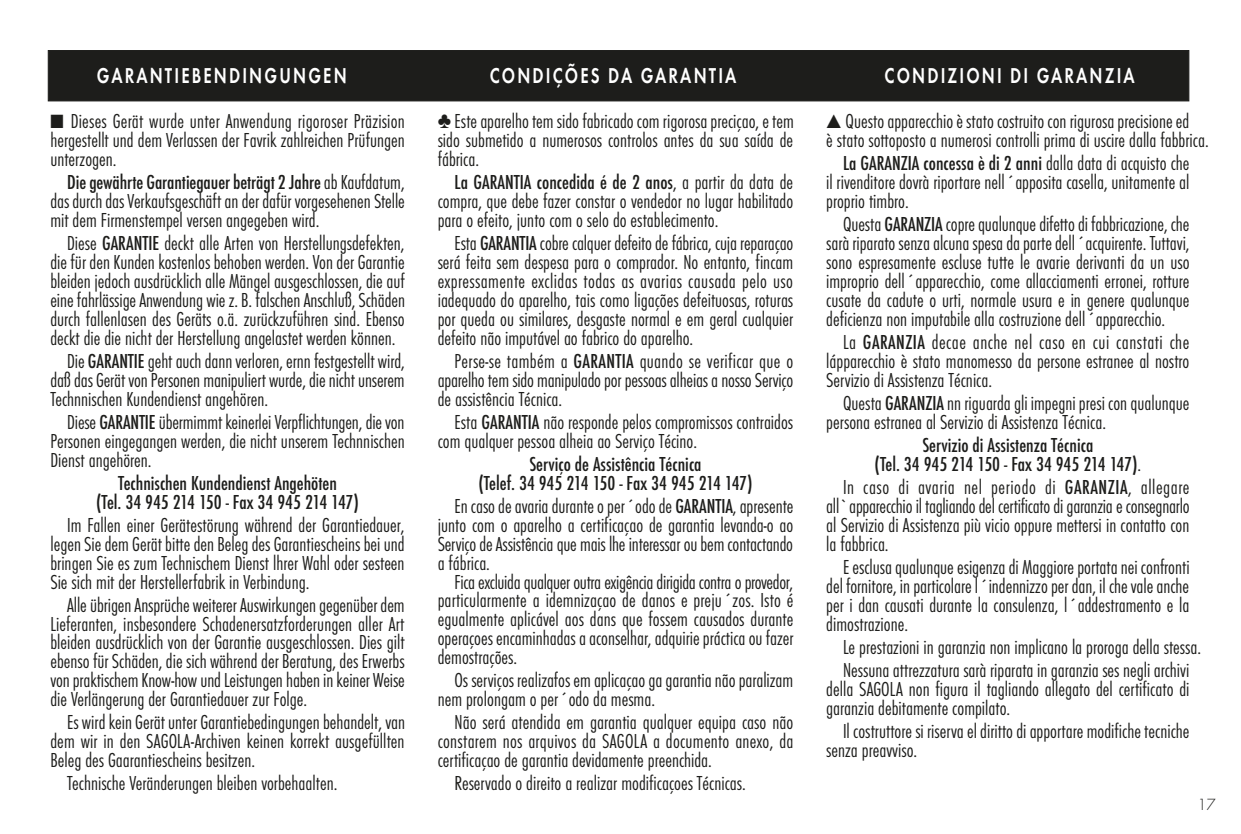
<style>
.page{position:relative;width:1241px;height:834px;background:#fff}
.page>*{position:absolute;margin:0;border:0;box-sizing:border-box;transform-origin:0 0}
.t1{font:600 22.4px "Futura T";letter-spacing:.125em;color:#fff;scale:.75 1}
.t2{font:300 condensed 21px/18.9px "Futura T";color:#1d1d1b;text-align:justify}
.t3{font:500 condensed 21px/18.9px "Futura T";color:#1d1d1b;text-align:center}
.t4{font:300 14.7px "Futura";color:#1d1d1b}
.s1{font-weight:500}
.s2{font-weight:300}
</style>
<div class="page">
<div style="left:48px;top:50px;width:1140px;height:51px;background:#1d1d1b"></div>
<p class="t1" style="left:97px;top:63px;width:334px">GARANTIEBENDINGUNGEN</p>
<p class="t1" style="left:489px;top:63px;width:330px">CONDIÇÕES DA GARANTIA</p>
<p class="t1" style="left:884px;top:63px;width:335px">CONDIZIONI DI GARANZIA</p>
<p class="t2" style="left:50px;top:111px;width:356px">■ Dieses Gerät wurde unter Anwendung rigoroser Präzision hergestellt und dem Verlassen der Favrik zahlreichen Prüfungen unterzogen.</p>
<p class="t2" style="left:50px;top:172px;width:356px;text-indent:17px"><span class="s1">Die gewährte Garantiegauer beträgt 2 Jahre</span> ab Kaufdatum, das durch das Verkaufsgeschäft an der dafür vorgesehenen Stelle mit dem Firmenstempel versen angegeben wird.</p>
<p class="t2" style="left:50px;top:233px;width:356px;text-indent:17px">Diese <span class="s1">GARANTIE</span> deckt alle Arten von Herstellungsdefekten, die für den Kunden kostenlos behoben werden. Von der Garantie bleiden jedoch ausdrücklich alle Mängel ausgeschlossen, die auf eine fahrlässige Anwendung wie z. B. falschen Anschluß, Schäden durch fallenlasen des Geräts o.ä. zurückzuführen sind. Ebenso deckt die die nicht der Herstellung angelastet werden können.</p>
<p class="t2" style="left:50px;top:351px;width:356px;text-indent:17px">Die <span class="s1">GARANTIE</span> geht auch dann verloren, ernn festgestellt wird, daß das Gerät von Personen manipuliert wurde, die nicht unserem Technnischen Kundendienst angehören.</p>
<p class="t2" style="left:50px;top:412px;width:356px;text-indent:17px">Diese <span class="s1">GARANTIE</span> übermimmt keinerlei Verpflichtungen, die von Personen eingegangen werden, die nicht unserem Technnischen Dienst angehören.</p>
<p class="t3" style="left:96px;top:473px;width:264px">Technischen Kundendienst Angehöten<br>(Tel. 34 945 214 150 - Fax 34 945 214 147)</p>
<p class="t2" style="left:50px;top:515px;width:356px;text-indent:17px">Im Fallen einer Gerätestörung während der Garantiedauer, legen Sie dem Gerät bitte den Beleg des Garantiescheins bei und bringen Sie es zum Technischem Dienst lhrer Wahl oder sesteen Sie sich mit der Herstellerfabrik in Verbindung.</p>
<p class="t2" style="left:50px;top:594px;width:356px;text-indent:17px">Alle übrigen Ansprüche weiterer Auswirkungen gegenüber dem Lieferanten, insbesondere Schadenersatzforderungen aller Art bleiden ausdrücklich von der Garantie ausgeschlossen. Dies gilt ebenso für Schäden, die sich während der Beratung, des Erwerbs von praktischem Know-how und Leistungen haben in keiner Weise die Verlängerung der Garantiedauer zur Folge.</p>
<p class="t2" style="left:50px;top:712px;width:356px;text-indent:17px">Es wird kein Gerät unter Garantiebedingungen behandelt, van dem wir in den SAGOLA-Archiven keinen korrekt ausgefüllten Beleg des Gaarantiescheins besitzen.</p>
<p class="t2" style="left:67px;top:773px;width:272px">Technische Veränderungen bleiben vorbehaalten.</p>
<p class="t2" style="left:437px;top:111px;width:358px">♣ Este aparelho tem sido fabricado com rigorosa preciçao, e tem sido submetido a numerosos controlos antes da sua saída de fábrica.</p>
<p class="t2" style="left:437px;top:172px;width:357px;text-indent:17px"><span class="s1">La GARANTIA concedida é de 2 anos</span>, a partir da data de compra, que debe fazer constar o vendedor no lugar habilitado para o efeito, junto com o selo do establecimento.</p>
<p class="t2" style="left:437px;top:233px;width:357px;text-indent:17px">Esta <span class="s1">GARANTIA</span> cobre calquer defeito de fábrica, cuja reparaçao será feita sem despesa para o comprador. No entanto, fincam expressamente exclidas todas as avarias causada pelo uso iadequado do aparelho, tais como ligações defeituosas, roturas por queda ou similares, desgaste normal e em geral cualquier defeito não imputável ao fabrico do aparelho.</p>
<p class="t2" style="left:437px;top:351px;width:357px;text-indent:17px">Perse-se também a <span class="s1">GARANTIA</span> quando se verificar que o aparelho tem sido manipulado por pessoas alheias a nosso Serviço de assistência Técnica.</p>
<p class="t2" style="left:437px;top:412px;width:357px;text-indent:17px">Esta <span class="s1">GARANTIA</span> não responde pelos compromissos contraidos com qualquer pessoa alheia ao Serviço Técino.</p>
<p class="t3" style="left:478px;top:454px;width:276px">Serviço de Assistência Técnica<br>(Telef. 34 945 214 150 - Fax 34 945 214 147)</p>
<p class="t2" style="left:437px;top:496px;width:357px;text-indent:17px">En caso de avaria durante o per´odo de <span class="s1">GARANTIA</span>, apresente junto com o aparelho a certificaçao de garantia levanda-o ao Serviço de Assistência que mais lhe interessar ou bem contactando a fábrica.</p>
<p class="t2" style="left:437px;top:571px;width:357px;text-indent:17px">Fica excluida qualquer outra exigência dirigida contra o provedor, particularmente a idemnizaçao de danos e preju´zos. Isto é egualmente aplicável aos dans que fossem causados durante operaçoes encaminhadas a aconselhar, adquirie práctica ou fazer demostrações.</p>
<p class="t2" style="left:437px;top:670px;width:357px;text-indent:17px">Os serviços realizafos em aplicaçao ga garantia não paralizam nem prolongam o per´odo da mesma.</p>
<p class="t2" style="left:437px;top:712px;width:357px;text-indent:17px">Não será atendida em garantia qualquer equipa caso não constarem nos arquivos da SAGOLA a documento anexo, da certificaçao de garantia devidamente preenchida.</p>
<p class="t2" style="left:454px;top:773px;width:293px">Reservado o direito a realizar modificaçoes Técnicas.</p>
<p class="t2" style="left:826px;top:111px;width:384px">▲ Questo apparecchio è stato costruito con rigurosa precisione ed<br>è stato sottoposto a numerosi controlli prima di uscire dalla fabbrica.</p>
<p class="t2" style="left:826px;top:153px;width:365px;text-indent:17px"><span class="s1">La GARANZIA concessa è di 2 anni</span> dalla data di acquisto che il rivenditore dovrà riportare nell´apposita casella, unitamente al proprio timbro.</p>
<p class="t2" style="left:826px;top:214px;width:365px;text-indent:17px">Questa <span class="s1">GARANZIA</span> copre qualunque difetto di fabbricazione, che sarà riparato senza alcuna spesa da parte dell´acquirente. Tuttavi, sono espresamente escluse tutte le avarie derivanti da un uso improprio dell´apparecchio, come allacciamenti erronei, rotture cusate da cadute o urti, normale usura e in genere qualunque deficienza non imputabile alla costruzione dell´apparecchio.</p>
<p class="t2" style="left:826px;top:332px;width:364px;text-indent:17px">La <span class="s1">GARANZIA</span> decae anche nel caso en cui canstati che lápparecchio è stato manomesso da persone estranee al nostro Servizio di Assistenza Técnica.</p>
<p class="t2" style="left:826px;top:393px;width:364px;text-indent:17px">Questa <span class="s1">GARANZIA</span> nn riguarda gli impegni presi con qualunque persona estranea al Servizio di Assistenza Técnica.</p>
<p class="t3" style="left:874px;top:435px;width:268px">Servizio di Assistenza Técnica<br>(Tel. 34 945 214 150 - Fax 34 945 214 147)<span class="s2">.</span></p>
<p class="t2" style="left:826px;top:477px;width:365px;text-indent:17px">In caso di avaria nel periodo di <span class="s1">GARANZIA</span>, allegare all`apparecchio il tagliando del certificato di garanzia e consegnarlo al Servizio di Assistenza più vicio oppure mettersi in contatto con la fabbrica.</p>
<p class="t2" style="left:826px;top:557px;width:365px;text-indent:17px">E esclusa qualunque esigenza di Maggiore portata nei confronti del fornitore, in particolare l´indennizzo per dan, il che vale anche per i dan causati durante la consulenza, l´addestramento e la dimostrazione.</p>
<p class="t2" style="left:843px;top:634px;width:359px;line-height:23.1px">Le prestazioni in garanzia non implicano la proroga della stessa.<br>Nessuna attrezzatura sarà riparata in garanzia ses negli archivi</p>
<p class="t2" style="left:826px;top:678px;width:365px">della SAGOLA non figura il tagliando allegato del certificato di garanzia debitamente compilato.</p>
<p class="t2" style="left:826px;top:720px;width:364px;text-indent:17px">Il costruttore si riserva el diritto di apportare modifiche tecniche senza preavviso.</p>
<p class="t4" style="left:1197px;top:795px;width:20px">17</p>
</div>
